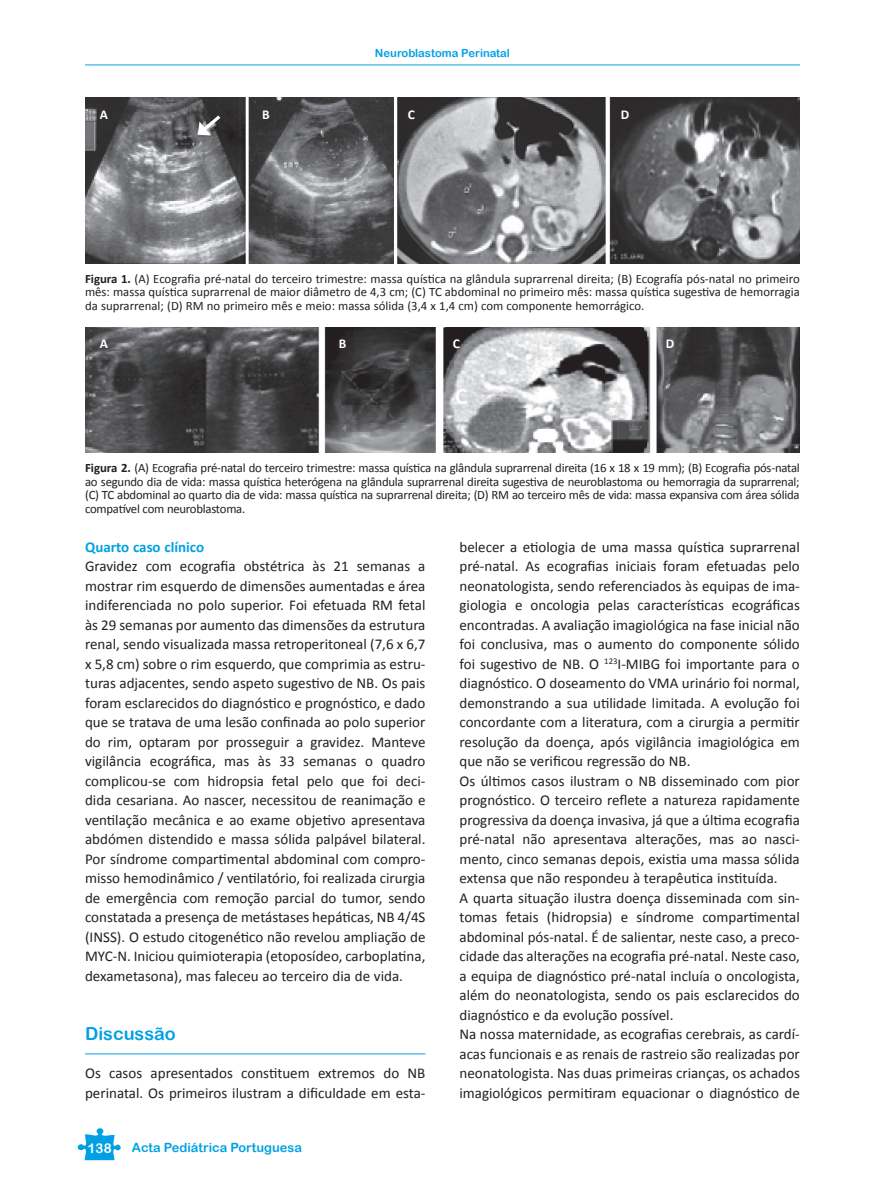
<style>
.page{position:relative;width:885px;height:1191px;background:#fff}
.page>*{position:absolute;margin:0;border:0;box-sizing:border-box;transform-origin:0 0}
.t1{font:18px "Arial Rounded MT Bold";color:#00a1e3}
.t2{font:15px/19.5px "Calibri";color:#231f20}
.t3{font:700 15px "Calibri";color:#00a1e3}
.t4{font:700 13.5px "Calibri";color:#fff}
.t5{font:13.5px "Arial Rounded MT Bold";color:#fff}
.t6{font:12.75px/13.5px "Calibri";letter-spacing:-.02em;color:#231f20;text-align:justify}
.t7{font:12.75px "Arial Rounded MT Bold";color:#00a1e3}
.t8{font:11.25px "Arial Rounded MT Bold";color:#00a1e3}
.s1{font-weight:700}
</style>
<div class="page">
<hr style="left:85px;top:65px;width:714px;height:1px;background:#00a1e3">
<svg style="left:77px;top:1128px;width:44px;height:32px"></svg>
<hr style="left:85px;top:1053px;width:340px;height:1px;background:#00a1e3">
<img style="left:85px;top:328px;width:714px;height:124px">
<img style="left:85px;top:98px;width:714px;height:165px">
<svg style="left:198px;top:112px;width:26px;height:23px"></svg>
<p class="t8" style="left:375px;top:46px;width:136px">Neuroblastoma Perinatal</p>
<p class="t4" style="left:100px;top:106px;width:10px">A</p>
<p class="t4" style="left:262px;top:106px;width:9px">B</p>
<p class="t4" style="left:408px;top:106px;width:9px">C</p>
<p class="t4" style="left:620px;top:106px;width:10px">D</p>
<p class="t6" style="left:85px;top:271px;width:716px"><span class="s1">Figura 1.</span> (A) Ecografia pré-natal do terceiro trimestre: massa quística na glândula suprarrenal direita; (B) Ecografía pós-natal no primeiro mês: massa quística suprarrenal de maior diâmetro de 4,3 cm; (C) TC abdominal no primeiro mês: massa quística sugestiva de hemorragia da suprarrenal; (D) RM no primeiro mês e meio: massa sólida (3,4 x 1,4 cm) com componente hemorrágico.</p>
<p class="t4" style="left:100px;top:335px;width:10px">A</p>
<p class="t4" style="left:338px;top:335px;width:9px">B</p>
<p class="t4" style="left:453px;top:335px;width:9px">C</p>
<p class="t4" style="left:665px;top:335px;width:10px">D</p>
<p class="t6" style="left:85px;top:461px;width:716px"><span class="s1">Figura 2.</span> (A) Ecografia pré-natal do terceiro trimestre: massa quística na glândula suprarrenal direita (16 x 18 x 19 mm); (B) Ecografia pós-natal ao segundo dia de vida: massa quística heterógena na glândula suprarrenal direita sugestiva de neuroblastoma ou hemorragia da suprarrenal; (C) TC abdominal ao quarto dia de vida: massa quística na suprarrenal direita; (D) RM ao terceiro mês de vida: massa expansiva com área sólida compatível com neuroblastoma.</p>
<p class="t3" style="left:85px;top:537px;width:120px">Quarto caso clínico</p>
<p class="t2" style="left:85px;top:555px;width:342px;text-align:justify">Gravidez com ecografia obstétrica às 21 semanas a mostrar rim esquerdo de dimensões aumentadas e área indiferenciada no polo superior. Foi efetuada RM fetal às 29 semanas por aumento das dimensões da estrutura renal, sendo visualizada massa retroperitoneal (7,6 x 6,7 x 5,8 cm) sobre o rim esquerdo, que comprimia as estru&shy;turas adjacentes, sendo aspeto sugestivo de NB. Os pais foram esclarecidos do diagnóstico e prognóstico, e dado que se tratava de uma lesão confinada ao polo superior do rim, optaram por prosseguir a gravidez. Manteve vigilância ecográfica, mas às 33 semanas o quadro complicou-se com hidropsia fetal pelo que foi deci&shy;dida cesariana. Ao nascer, necessitou de reanimação e ventilação mecânica e ao exame objetivo apresentava abdómen distendido e massa sólida palpável bilateral.<br>Por síndrome compartimental abdominal com compro&shy;misso hemodinâmico / ventilatório, foi realizada cirurgia de emergência com remoção parcial do tumor, sendo constatada a presença de metástases hepáticas, NB 4/4S (INSS). O estudo citogenético não revelou ampliação de MYC-N. Iniciou quimioterapia (etoposídeo, carboplatina, dexametasona), mas faleceu ao terceiro dia de vida.</p>
<p class="t1" style="left:85px;top:1023px;width:92px">Discussão</p>
<p class="t2" style="left:85px;top:1062px;width:342px">Os casos apresentados constituem extremos do NB perinatal. Os primeiros ilustram a dificuldade em esta-</p>
<p class="t5" style="left:88px;top:1139px;width:26px">138</p>
<p class="t7" style="left:132px;top:1140px;width:171px">Acta Pediátrica Portuguesa</p>
<p class="t2" style="left:459px;top:536px;width:342px">belecer a etiologia de uma massa quística suprarrenal pré-natal. As ecografias iniciais foram efetuadas pelo neonatologista, sendo referenciados às equipas de ima&shy;giologia e oncologia pelas características ecográficas encontradas. A avaliação imagiológica na fase inicial não foi conclusiva, mas o aumento do componente sólido foi sugestivo de NB. O <sup>123</sup>I-MIBG foi importante para o diagnóstico. O doseamento do VMA urinário foi normal, demonstrando a sua utilidade limitada. A evolução foi concordante com a literatura, com a cirurgia a permitir resolução da doença, após vigilância imagiológica em que não se verificou regressão do NB.<br>Os últimos casos ilustram o NB disseminado com pior prognóstico. O terceiro reflete a natureza rapidamente progressiva da doença invasiva, já que a última ecografia pré‑natal não apresentava alterações, mas ao nasci&shy;mento, cinco semanas depois, existia uma massa sólida extensa que não respondeu à terapêutica instituída.<br>A quarta situação ilustra doença disseminada com sin&shy;tomas fetais (hidropsia) e síndrome compartimental abdominal pós-natal. É de salientar, neste caso, a preco&shy;cidade das alterações na ecografia pré-natal. Neste caso, a equipa de diagnóstico pré-natal incluía o oncologista, além do neonatologista, sendo os pais esclarecidos do diagnóstico e da evolução possível.<br>Na nossa maternidade, as ecografias cerebrais, as cardí&shy;acas funcionais e as renais de rastreio são realizadas por neonatologista. Nas duas primeiras crianças, os achados imagiológicos permitiram equacionar o diagnóstico de</p>
</div>
